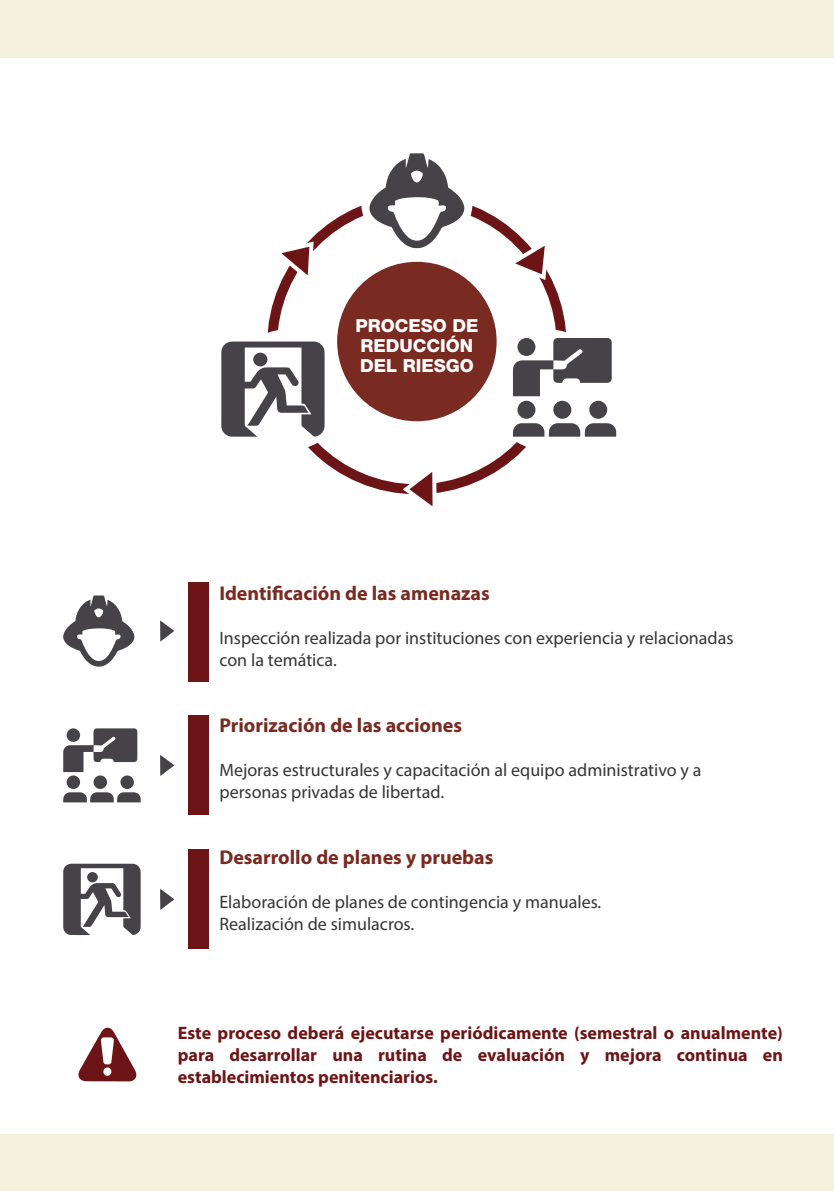
<style>
.page{position:relative;width:834px;height:1191px;background:#fff}
.page>*{position:absolute;margin:0;border:0;box-sizing:border-box;transform-origin:0 0}
.t1{font:700 20px "Myriad Pro";color:#792a21}
.t2{font:18px/22px "Myriad Pro";color:#373437}
.t3{font:700 18px/22px "Myriad Pro";color:#6d1516;text-align:justify}
.t4{font:800 18px/20px "Helvetica Neue LT Std";color:#fff}
</style>
<div class="page">
<div style="left:0;top:1134px;width:833px;height:57px;background:#f4f1dc"></div>
<div style="left:0;top:0;width:833px;height:57px;background:#f4f1dc"></div>
<svg style="left:63px;top:595px;width:71px;height:71px"></svg>
<svg style="left:63px;top:792px;width:78px;height:10px"></svg>
<svg style="left:63px;top:728px;width:74px;height:44px"></svg>
<div style="left:93px;top:775px;width:14px;height:14px;background:#454347;border-radius:50%"></div>
<div style="left:67px;top:775px;width:13px;height:14px;background:#454347;border-radius:50%"></div>
<div style="left:120px;top:775px;width:14px;height:14px;background:#454347;border-radius:50%"></div>
<div style="left:67px;top:728px;width:13px;height:14px;background:#454347;border-radius:50%"></div>
<svg style="left:63px;top:863px;width:78px;height:72px"></svg>
<div style="left:87px;top:872px;width:11px;height:10px;background:#454347;border-radius:50%"></div>
<div style="left:189px;top:582px;width:20px;height:99px;background:#6d1516"></div>
<div style="left:189px;top:715px;width:20px;height:100px;background:#6d1516"></div>
<div style="left:189px;top:849px;width:20px;height:99px;background:#6d1516"></div>
<svg style="left:369px;top:153px;width:95px;height:95px"></svg>
<svg style="left:221px;top:341px;width:103px;height:96px"></svg>
<div style="left:253px;top:353px;width:14px;height:13px;background:#454347;border-radius:50%"></div>
<svg style="left:513px;top:423px;width:103px;height:14px"></svg>
<svg style="left:513px;top:338px;width:98px;height:58px"></svg>
<div style="left:553px;top:401px;width:18px;height:18px;background:#454347;border-radius:50%"></div>
<div style="left:517px;top:401px;width:18px;height:18px;background:#454347;border-radius:50%"></div>
<div style="left:589px;top:400px;width:18px;height:19px;background:#454347;border-radius:50%"></div>
<div style="left:517px;top:338px;width:18px;height:18px;background:#454347;border-radius:50%"></div>
<div style="left:337px;top:262px;width:159px;height:159px;background:#792a21;border-radius:50%"></div>
<svg style="left:278px;top:239px;width:38px;height:49px"></svg>
<svg style="left:502px;top:234px;width:50px;height:48px"></svg>
<svg style="left:400px;top:472px;width:38px;height:34px"></svg>
<svg style="left:160px;top:620px;width:14px;height:21px"></svg>
<svg style="left:160px;top:755px;width:14px;height:21px"></svg>
<svg style="left:160px;top:889px;width:14px;height:21px"></svg>
<svg style="left:78px;top:1027px;width:58px;height:54px"></svg>
<p class="t4" style="left:355px;top:315px;width:124px">PROCESO DE<br>REDUCCIÓN<br>DEL RIESGO</p>
<p class="t1" style="left:219px;top:580px;width:272px">Identificación de las amenazas</p>
<p class="t2" style="left:219px;top:627px;width:515px">Inspección realizada por instituciones con experiencia y relacionadas con la temática.</p>
<p class="t1" style="left:219px;top:712px;width:244px">Priorización de las acciones</p>
<p class="t2" style="left:219px;top:759px;width:483px">Mejoras estructurales y capacitación al equipo administrativo y a personas privadas de libertad.</p>
<p class="t1" style="left:219px;top:844px;width:275px">Desarrollo de planes y pruebas</p>
<p class="t2" style="left:219px;top:891px;width:383px">Elaboración de planes de contingencia y manuales.<br>Realización de simulacros.</p>
<p class="t3" style="left:178px;top:1021px;width:606px">Este proceso deberá ejecutarse periódicamente (semestral o anualmente) para desarrollar una rutina de evaluación y mejora continua en establecimientos penitenciarios.</p>
</div>
